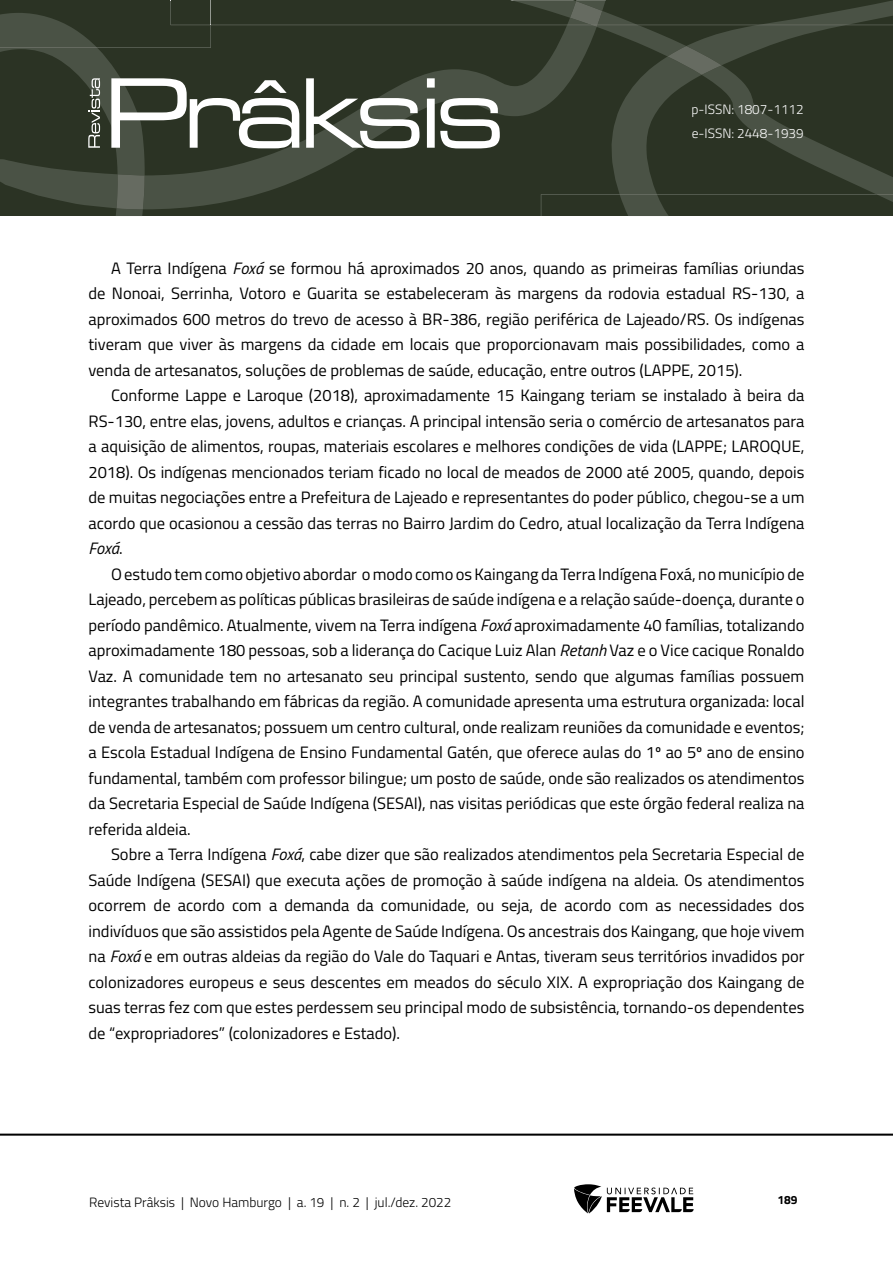
<style>
.page{position:relative;width:893px;height:1263px;background:#fff}
.page>*{position:absolute;margin:0;border:0;box-sizing:border-box;transform-origin:0 0}
.Corpo_de_texto{font:16.5px/25.5px "Titillium Web";color:#000;text-align:justify}
.t1{font:300 13.5px "Titillium Web";color:#000}
.t2{font:300 13.5px/24px "Titillium Web";color:#fff}
.t3{font:700 12px "Titillium Web";color:#000}
.s1{font-style:italic}
</style>
<div class="page">
<hr style="left:0;top:1133px;width:893px;height:3px;background:#000">
<svg style="left:574px;top:1184px;width:120px;height:29px"></svg>
<svg style="left:0;top:0;width:893px;height:216px;background:#3c4436"></svg>
<p class="t2" style="left:691px;top:97px;width:114px">p-ISSN: 1807-1112 e-ISSN: 2448-1939</p>
<p class="Corpo_de_texto" style="left:88px;top:254px;width:717px;text-indent:22px">A Terra Indígena <span class="s1">Foxá</span> se formou há aproximados 20 anos, quando as primeiras famílias oriundas de Nonoai, Serrinha, Votoro e Guarita se estabeleceram às margens da rodovia estadual RS-130, a aproximados 600 metros do trevo de acesso à BR-386, região periférica de Lajeado/RS. Os indígenas tiveram que viver às margens da cidade em locais que proporcionavam mais possibilidades, como a venda de artesanatos, soluções de problemas de saúde, educação, entre outros (LAPPE, 2015).</p>
<p class="Corpo_de_texto" style="left:88px;top:382px;width:718px;text-indent:22px">Conforme Lappe e Laroque (2018), aproximadamente 15 Kaingang teriam se instalado à beira da RS-130, entre elas, jovens, adultos e crianças. A principal intensão seria o comércio de artesanatos para a aquisição de alimentos, roupas, materiais escolares e melhores condições de vida (LAPPE; LAROQUE, 2018). Os indígenas mencionados teriam ficado no local de meados de 2000 até 2005, quando, depois de muitas negociações entre a Prefeitura de Lajeado e representantes do poder público, chegou-se a um acordo que ocasionou a cessão das terras no Bairro Jardim do Cedro, atual localização da Terra Indígena <span class="s1">Foxá</span>.</p>
<p class="Corpo_de_texto" style="left:88px;top:560px;width:718px;text-indent:22px">O estudo tem como objetivo abordar o modo como os Kaingang da Terra Indígena Foxá, no município de Lajeado, percebem as políticas públicas brasileiras de saúde indígena e a relação saúde-doença, durante o período pandêmico. Atualmente, vivem na Terra indígena <span class="s1">Foxá</span> aproximadamente 40 famílias, totalizando aproximadamente 180 pessoas, sob a liderança do Cacique Luiz Alan <span class="s1">Retanh</span> Vaz e o Vice cacique Ronaldo Vaz. A comunidade tem no artesanato seu principal sustento, sendo que algumas famílias possuem integrantes trabalhando em fábricas da região. A comunidade apresenta uma estrutura organizada: local de venda de artesanatos; possuem um centro cultural, onde realizam reuniões da comunidade e eventos; a Escola Estadual Indígena de Ensino Fundamental Gatén, que oferece aulas do 1º ao 5º ano de ensino fundamental, também com professor bilingue; um posto de saúde, onde são realizados os atendimentos da Secretaria Especial de Saúde Indígena (SESAI), nas visitas periódicas que este órgão federal realiza na referida aldeia.</p>
<p class="Corpo_de_texto" style="left:88px;top:841px;width:717px;text-indent:22px">Sobre a Terra Indígena <span class="s1">Foxá</span>, cabe dizer que são realizados atendimentos pela Secretaria Especial de Saúde Indígena (SESAI) que executa ações de promoção à saúde indígena na aldeia. Os atendimentos ocorrem de acordo com a demanda da comunidade, ou seja, de acordo com as necessidades dos indivíduos que são assistidos pela Agente de Saúde Indígena. Os ancestrais dos Kaingang, que hoje vivem na <span class="s1">Foxá</span> e em outras aldeias da região do Vale do Taquari e Antas, tiveram seus territórios invadidos por colonizadores europeus e seus descentes em meados do século XIX. A expropriação dos Kaingang de suas terras fez com que estes perdessem seu principal modo de subsistência, tornando-os dependentes de “expropriadores” (colonizadores e Estado).</p>
<p class="t1" style="left:89px;top:1192px;width:364px">Revista Prâksis | Novo Hamburgo | a. 19 | n. 2 | jul./dez. 2022</p>
<p class="t3" style="left:777px;top:1190px;width:22px">189</p>
</div>
